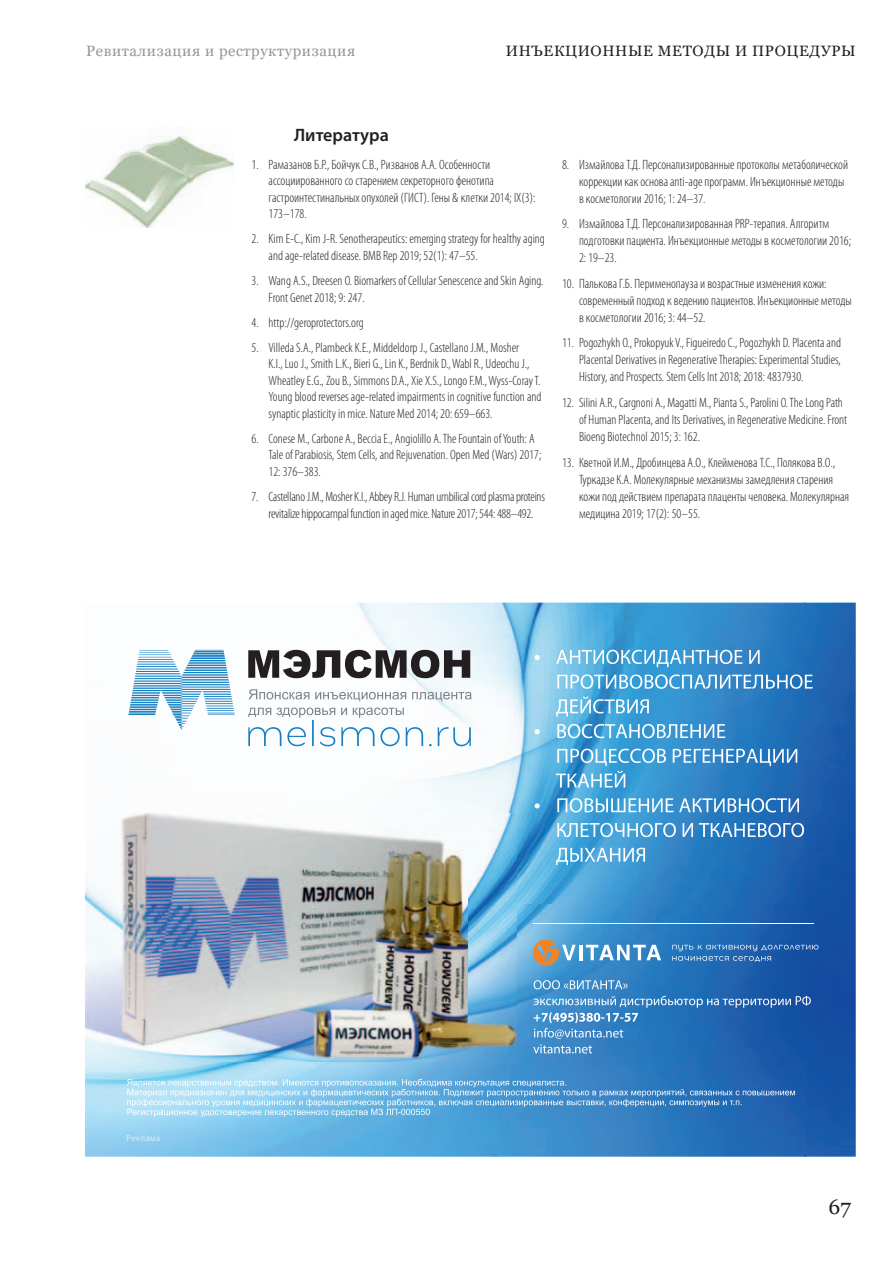
<style>
.page{position:relative;width:893px;height:1263px;background:#fff}
.page>*{position:absolute;margin:0;border:0;box-sizing:border-box;transform-origin:0 0}
.t1{font:21px "Georgia";color:#231f20}
.t2{font:600 18px "Myriad Pro";color:#231f20}
.t3{font:15px "Georgia";letter-spacing:.04em;color:#939598}
.t4{font:15px "Georgia";letter-spacing:.04em;color:#231f20}
.t5{font:300 condensed 13.5px/17px "Myriad Pro";color:#231f20}
.t6{font:300 condensed 13.5px/16.5px "Myriad Pro";letter-spacing:-.02em;color:#231f20;text-align:center}
.t7{font:300 9px "Myriad Pro";letter-spacing:.05em;color:#fff}
</style>
<div class="page">
<img style="left:85px;top:135px;width:149px;height:93px">
<img style="left:128px;top:603px;width:368px;height:210px">
<img style="left:496px;top:603px;width:360px;height:554px">
<img style="left:85px;top:1061px;width:411px;height:96px">
<svg style="left:535px;top:650px;width:278px;height:215px;background:#509bd1"></svg>
<svg style="left:533px;top:980px;width:278px;height:73px;background:#377abc"></svg>
<hr style="left:533px;top:923px;width:281px;height:1px;background:#fff">
<img style="left:85px;top:813px;width:432px;height:248px">
<hr style="left:128px;top:713px;width:27px;height:2px;background:#1680c2">
<svg style="left:129px;top:650px;width:106px;height:80px"></svg>
<svg style="left:248px;top:650px;width:222px;height:28px"></svg>
<svg style="left:248px;top:689px;width:224px;height:57px"></svg>
<svg style="left:533px;top:939px;width:43px;height:26px"></svg>
<hr style="left:579px;top:945px;width:3px;height:15px;background:#fff">
<svg style="left:586px;top:945px;width:75px;height:15px"></svg>
<svg style="left:672px;top:945px;width:146px;height:17px;background:#3875b8"></svg>
<svg style="left:127px;top:1079px;width:668px;height:38px;background:#72adda"></svg>
<p class="t3" style="left:86px;top:42px;width:271px">Ревитализация и реструктуризация</p>
<p class="t4" style="left:506px;top:42px;width:351px">ИНЪЕКЦИОННЫЕ МЕТОДЫ И ПРОЦЕДУРЫ</p>
<h2 class="t2" style="left:294px;top:128px;width:96px">Литература</h2>
<p class="t5" style="left:269px;top:157px;width:268px;line-height:16.5px;text-indent:-17px">1. Рамазанов Б.Р., Бойчук С.В., Ризванов А.А. Особенности ассоциированного со старением секреторного фенотипа гастроинтестинальных опухолей (ГИСТ). Гены &amp; клетки 2014; IX(3):<br>173–178.</p>
<p class="t5" style="left:269px;top:232px;width:278px;line-height:16.5px;text-indent:-17px">2. Kim E-C., Kim J-R. Senotherapeutics: emerging strategy for healthy aging and age-related disease. BMB Rep 2019; 52(1): 47–55.</p>
<p class="t5" style="left:269px;top:273px;width:276px;line-height:16.5px;text-indent:-17px">3. Wang A.S., Dreesen O. Biomarkers of Cellular Senescence and Skin Aging.<br>Front Genet 2018; 9: 247.</p>
<p class="t5" style="left:252px;top:315px;width:114px">4. http://geroprotectors.org</p>
<p class="t5" style="left:269px;top:340px;width:274px;line-height:16.5px;text-indent:-17px">5. Villeda S.A., Plambeck K.E., Middeldorp J., Castellano J.M., Mosher<br>K.I., Luo J., Smith L.K., Bieri G., Lin K., Berdnik D., Wabl R., Udeochu J., Wheatley E.G., Zou B., Simmons D.A., Xie X.S., Longo F.M., Wyss-Coray T.<br>Young blood reverses age-related impairments in cognitive function and synaptic plasticity in mice. Nature Med 2014; 20: 659–663.</p>
<p class="t5" style="left:269px;top:431px;width:274px;line-height:16.5px;text-indent:-17px">6. Conese M., Carbone A., Beccia E., Angiolillo A. The Fountain of Youth: A<br>Tale of Parabiosis, Stem Cells, and Rejuvenation. Open Med (Wars) 2017;<br>12: 376–383.</p>
<p class="t6" style="left:252px;top:489px;width:295px">7. Castellano J.M., Mosher K.I., Abbey R.J. Human umbilical cord plasma prote ins revitalize hippocampal function in aged mice. Nature 2017; 544: 488–492.</p>
<p class="t5" style="left:579px;top:157px;width:271px;text-indent:-17px">8. Измайлова Т.Д. Персонализированные протоколы метаболической коррекции как основа anti-age программ. Инъекционные методы в косметологии 2016; 1: 24–37.</p>
<p class="t5" style="left:579px;top:216px;width:273px;text-indent:-17px">9. Измайлова Т.Д. Персонализированная PRP-терапия. Алгоритм подготовки пациента. Инъекционные методы в косметологии 2016;<br>2: 19–23.</p>
<p class="t5" style="left:579px;top:276px;width:274px;text-indent:-17px">10. Палькова Г.Б. Перименопауза и возрастные изменения кожи: современный подход к ведению пациентов. Инъекционные методы в косметологии 2016; 3: 44–52.</p>
<p class="t5" style="left:579px;top:336px;width:263px;text-align:justify;text-indent:-17px">11. Pogozhykh O., Prokopyuk V., Figueiredo C., Pogozhykh D. Placenta and Placental Derivatives in Regenerative Therapies: Experimental Studies, History, and Prospects. Stem Cells Int 2018; 2018: 4837930.</p>
<p class="t5" style="left:579px;top:395px;width:269px;text-indent:-17px">12. Silini A.R., Cargnoni A., Magatti M., Pianta S., Parolini O. The Long Path of Human Placenta, and Its Derivatives, in Regenerative Medicine. Front<br>Bioeng Biotechnol 2015; 3: 162.</p>
<p class="t5" style="left:579px;top:455px;width:272px;text-indent:-17px">13. Кветной И.М., Дробинцева А.О., Клейменова Т.С., Полякова В.О., Туркадзе К.А. Молекулярные механизмы замедления старения кожи под действием препарата плаценты человека. Молекулярная медицина 2019; 17(2): 50–55.</p>
<p class="t7" style="left:127px;top:1134px;width:35px">Реклама</p>
<h1 class="t1" style="left:828px;top:1195px;width:24px">67</h1>
</div>
